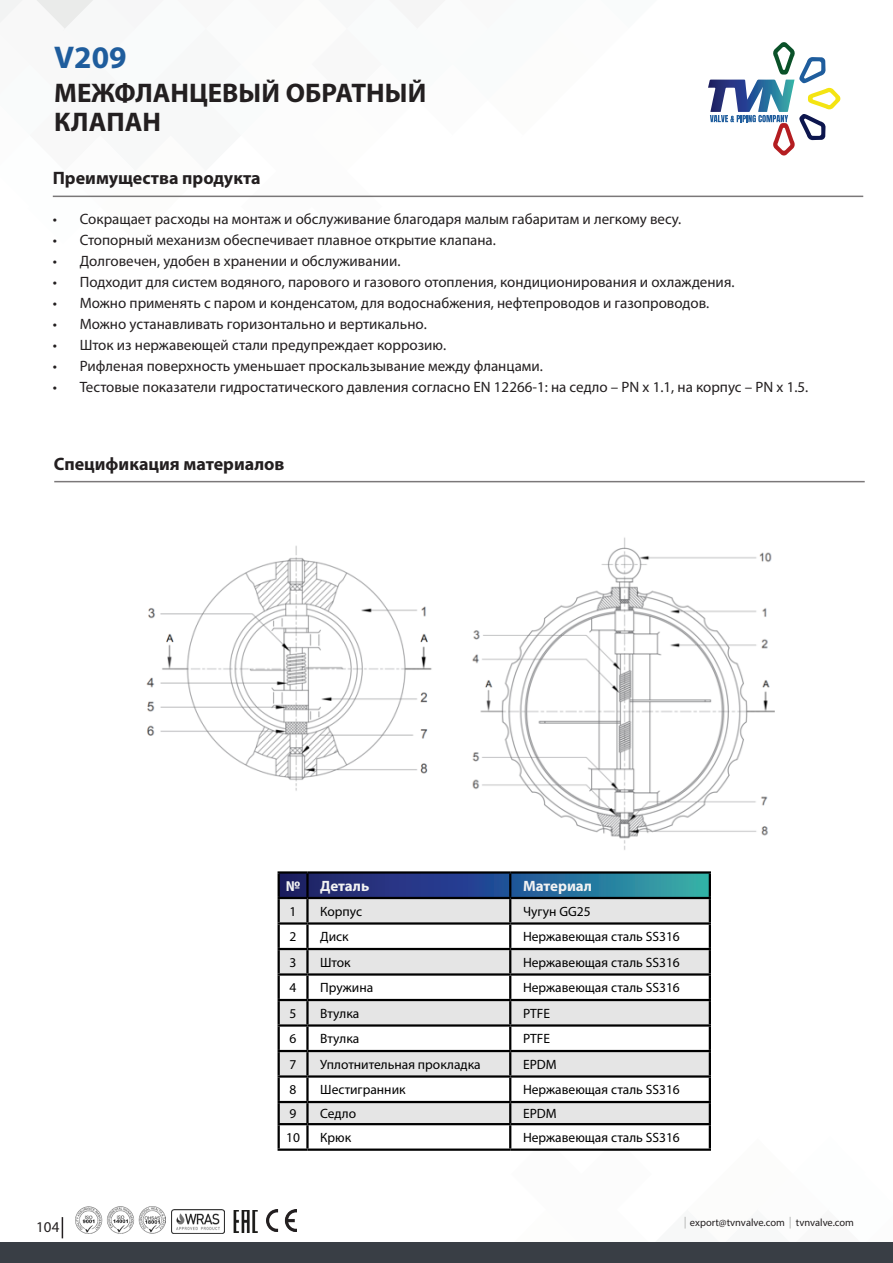
<style>
.page{position:relative;width:893px;height:1263px;background:#fff}
.page>*{position:absolute;margin:0;border:0;box-sizing:border-box;transform-origin:0 0}
.t1{font:700 31.5px "Myriad Pro";color:#1f5d9d}
.t2{font:700 27px/28.5px "Myriad Pro";color:#231f20}
.t3{font:700 18px "Myriad Pro";color:#231f20}
.t4{font:15px "Myriad Pro";color:#231f20}
.t5{font:700 15px "Myriad Pro";color:#f2f2f2}
.t6{font:13.5px "Myriad Pro";color:#000}
.t7{font:10.5px "Myriad Pro";color:#231f20}
</style>
<div class="page">
<img style="left:233px;top:1211px;width:25px;height:22px">
<svg style="left:1px;top:0;width:698px;height:198px"></svg>
<div style="left:0;top:1242px;width:893px;height:21px;background:#393e45"></div>
<svg style="left:62px;top:1217px;width:1px;height:21px"></svg>
<svg style="left:708px;top:42px;width:132px;height:113px"></svg>
<hr style="left:53px;top:196px;width:810px;height:1px;background:#231f20">
<img style="left:75px;top:1206px;width:91px;height:28px">
<img style="left:171px;top:1210px;width:54px;height:23px">
<img style="left:266px;top:1209px;width:31px;height:22px">
<svg style="left:335px;top:1125px;width:456px;height:104px"></svg>
<hr style="left:54px;top:481px;width:811px;height:1px;background:#231f20">
<img style="left:146px;top:545px;width:286px;height:246px">
<img style="left:472px;top:537px;width:302px;height:313px">
<svg style="left:280px;top:874px;width:429px;height:23px;background:#26588e"></svg>
<svg style="left:280px;top:899px;width:429px;height:224px;fill:#e5e5e5"></svg>
<hr style="left:278px;top:874px;width:2px;height:23px;background:#000">
<hr style="left:278px;top:871px;width:29px;height:3px;background:#000">
<hr style="left:307px;top:871px;width:203px;height:3px;background:#000">
<hr style="left:510px;top:871px;width:201px;height:3px;background:#000">
<hr style="left:278px;top:899px;width:2px;height:23px;background:#000">
<hr style="left:278px;top:925px;width:2px;height:23px;background:#000">
<hr style="left:278px;top:950px;width:2px;height:23px;background:#000">
<hr style="left:278px;top:976px;width:2px;height:23px;background:#000">
<hr style="left:278px;top:1001px;width:2px;height:23px;background:#000">
<hr style="left:278px;top:1027px;width:2px;height:23px;background:#000">
<hr style="left:278px;top:1052px;width:2px;height:23px;background:#000">
<hr style="left:278px;top:1078px;width:2px;height:23px;background:#000">
<hr style="left:278px;top:1103px;width:2px;height:20px;background:#000">
<hr style="left:278px;top:1125px;width:2px;height:23px;background:#000">
<hr style="left:306px;top:874px;width:3px;height:23px;background:#000">
<hr style="left:509px;top:874px;width:2px;height:23px;background:#000">
<hr style="left:709px;top:874px;width:2px;height:23px;background:#000">
<hr style="left:306px;top:899px;width:3px;height:23px;background:#000">
<hr style="left:509px;top:899px;width:2px;height:23px;background:#000">
<hr style="left:709px;top:899px;width:2px;height:23px;background:#000">
<hr style="left:306px;top:925px;width:3px;height:23px;background:#000">
<hr style="left:509px;top:925px;width:2px;height:23px;background:#000">
<hr style="left:709px;top:925px;width:2px;height:23px;background:#000">
<hr style="left:306px;top:950px;width:3px;height:23px;background:#000">
<hr style="left:509px;top:950px;width:2px;height:23px;background:#000">
<hr style="left:709px;top:950px;width:2px;height:23px;background:#000">
<hr style="left:306px;top:976px;width:3px;height:23px;background:#000">
<hr style="left:509px;top:976px;width:2px;height:23px;background:#000">
<hr style="left:709px;top:976px;width:2px;height:23px;background:#000">
<hr style="left:306px;top:1001px;width:3px;height:23px;background:#000">
<hr style="left:509px;top:1001px;width:2px;height:23px;background:#000">
<hr style="left:709px;top:1001px;width:2px;height:23px;background:#000">
<hr style="left:306px;top:1027px;width:3px;height:23px;background:#000">
<hr style="left:509px;top:1027px;width:2px;height:23px;background:#000">
<hr style="left:709px;top:1027px;width:2px;height:23px;background:#000">
<hr style="left:306px;top:1052px;width:3px;height:23px;background:#000">
<hr style="left:509px;top:1052px;width:2px;height:23px;background:#000">
<hr style="left:709px;top:1052px;width:2px;height:23px;background:#000">
<hr style="left:306px;top:1078px;width:3px;height:23px;background:#000">
<hr style="left:509px;top:1078px;width:2px;height:23px;background:#000">
<hr style="left:709px;top:1078px;width:2px;height:23px;background:#000">
<hr style="left:306px;top:1103px;width:3px;height:20px;background:#000">
<hr style="left:509px;top:1103px;width:2px;height:20px;background:#000">
<hr style="left:709px;top:1103px;width:2px;height:20px;background:#000">
<hr style="left:306px;top:1125px;width:3px;height:23px;background:#000">
<hr style="left:509px;top:1125px;width:2px;height:23px;background:#000">
<hr style="left:709px;top:1125px;width:2px;height:23px;background:#000">
<hr style="left:278px;top:897px;width:29px;height:2px;background:#000">
<hr style="left:307px;top:897px;width:203px;height:2px;background:#000">
<hr style="left:510px;top:897px;width:201px;height:2px;background:#000">
<hr style="left:278px;top:922px;width:29px;height:3px;background:#000">
<hr style="left:307px;top:922px;width:203px;height:3px;background:#000">
<hr style="left:510px;top:922px;width:201px;height:3px;background:#000">
<hr style="left:278px;top:948px;width:29px;height:2px;background:#000">
<hr style="left:307px;top:948px;width:203px;height:2px;background:#000">
<hr style="left:510px;top:948px;width:201px;height:2px;background:#000">
<hr style="left:278px;top:973px;width:29px;height:3px;background:#000">
<hr style="left:307px;top:973px;width:203px;height:3px;background:#000">
<hr style="left:510px;top:973px;width:201px;height:3px;background:#000">
<hr style="left:278px;top:999px;width:29px;height:2px;background:#000">
<hr style="left:307px;top:999px;width:203px;height:2px;background:#000">
<hr style="left:510px;top:999px;width:201px;height:2px;background:#000">
<hr style="left:278px;top:1024px;width:29px;height:3px;background:#000">
<hr style="left:307px;top:1024px;width:203px;height:3px;background:#000">
<hr style="left:510px;top:1024px;width:201px;height:3px;background:#000">
<hr style="left:278px;top:1050px;width:29px;height:2px;background:#000">
<hr style="left:307px;top:1050px;width:203px;height:2px;background:#000">
<hr style="left:510px;top:1050px;width:201px;height:2px;background:#000">
<hr style="left:278px;top:1075px;width:29px;height:3px;background:#000">
<hr style="left:307px;top:1075px;width:203px;height:3px;background:#000">
<hr style="left:510px;top:1075px;width:201px;height:3px;background:#000">
<hr style="left:278px;top:1101px;width:29px;height:2px;background:#000">
<hr style="left:307px;top:1101px;width:203px;height:2px;background:#000">
<hr style="left:510px;top:1101px;width:201px;height:2px;background:#000">
<hr style="left:278px;top:1123px;width:29px;height:2px;background:#000">
<hr style="left:307px;top:1123px;width:203px;height:2px;background:#000">
<hr style="left:510px;top:1123px;width:201px;height:2px;background:#000">
<hr style="left:278px;top:1148px;width:29px;height:3px;background:#000">
<hr style="left:307px;top:1148px;width:203px;height:3px;background:#000">
<hr style="left:510px;top:1148px;width:201px;height:3px;background:#000">
<p class="t1" style="left:54px;top:37px;width:74px">V209</p>
<p class="t2" style="left:54px;top:78px;width:374px">МЕЖФЛАНЦЕВЫЙ ОБРАТНЫЙ<br>КЛАПАН</p>
<p class="t3" style="left:53px;top:166px;width:209px">Преимущества продукта</p>
<p class="t4" style="left:53px;top:209px;width:630px">• Сокращает расходы на монтаж и обслуживание благодаря малым габаритам и легкому весу.</p>
<p class="t4" style="left:53px;top:230px;width:445px">• Стопорный механизм обеспечивает плавное открытие клапана.</p>
<p class="t4" style="left:53px;top:251px;width:349px">• Долговечен, удобен в хранении и обслуживании.</p>
<p class="t4" style="left:53px;top:272px;width:683px">• Подходит для систем водяного, парового и газового отопления, кондиционирования и охлаждения.</p>
<p class="t4" style="left:53px;top:293px;width:658px">• Можно применять с паром и конденсатом, для водоснабжения, нефтепроводов и газопроводов.</p>
<p class="t4" style="left:53px;top:314px;width:376px">• Можно устанавливать горизонтально и вертикально.</p>
<p class="t4" style="left:53px;top:335px;width:395px">• Шток из нержавеющей стали предупреждает коррозию.</p>
<p class="t4" style="left:53px;top:356px;width:492px">• Рифленая поверхность уменьшает проскальзывание между фланцами.</p>
<p class="t4" style="left:53px;top:377px;width:757px">• Тестовые показатели гидростатического давления согласно EN 12266-1: на седло – PN x 1.1, на корпус – PN x 1.5.</p>
<p class="t3" style="left:54px;top:453px;width:232px">Спецификация материалов</p>
<p class="t5" style="left:286px;top:876px;width:16px">№</p>
<p class="t5" style="left:320px;top:876px;width:51px">Деталь</p>
<p class="t5" style="left:523px;top:876px;width:71px">Материал</p>
<p class="t6" style="left:290px;top:903px;width:8px">1</p>
<p class="t6" style="left:320px;top:903px;width:43px">Корпус</p>
<p class="t6" style="left:523px;top:903px;width:69px">Чугун GG25</p>
<p class="t6" style="left:290px;top:928px;width:8px">2</p>
<p class="t6" style="left:320px;top:928px;width:30px">Диск</p>
<p class="t6" style="left:523px;top:928px;width:158px">Нержавеющая сталь SS316</p>
<p class="t6" style="left:290px;top:954px;width:8px">3</p>
<p class="t6" style="left:320px;top:954px;width:32px">Шток</p>
<p class="t6" style="left:523px;top:954px;width:158px">Нержавеющая сталь SS316</p>
<p class="t6" style="left:290px;top:979px;width:8px">4</p>
<p class="t6" style="left:320px;top:979px;width:55px">Пружина</p>
<p class="t6" style="left:523px;top:979px;width:158px">Нержавеющая сталь SS316</p>
<p class="t6" style="left:290px;top:1005px;width:8px">5</p>
<p class="t6" style="left:320px;top:1005px;width:41px">Втулка</p>
<p class="t6" style="left:523px;top:1005px;width:29px">PTFE</p>
<p class="t6" style="left:290px;top:1030px;width:8px">6</p>
<p class="t6" style="left:320px;top:1030px;width:41px">Втулка</p>
<p class="t6" style="left:523px;top:1030px;width:29px">PTFE</p>
<p class="t6" style="left:290px;top:1056px;width:8px">7</p>
<p class="t6" style="left:320px;top:1056px;width:162px">Уплотнительная прокладка</p>
<p class="t6" style="left:523px;top:1056px;width:35px">EPDM</p>
<p class="t6" style="left:290px;top:1081px;width:8px">8</p>
<p class="t6" style="left:320px;top:1081px;width:87px">Шестигранник</p>
<p class="t6" style="left:523px;top:1081px;width:158px">Нержавеющая сталь SS316</p>
<p class="t6" style="left:290px;top:1105px;width:8px">9</p>
<p class="t6" style="left:320px;top:1105px;width:37px">Седло</p>
<p class="t6" style="left:523px;top:1105px;width:35px">EPDM</p>
<p class="t6" style="left:286px;top:1129px;width:15px">10</p>
<p class="t6" style="left:320px;top:1129px;width:32px">Крюк</p>
<p class="t6" style="left:523px;top:1129px;width:158px">Нержавеющая сталь SS316</p>
<p class="t4" style="left:36px;top:1218px;width:25px">104</p>
<p class="t7" style="left:690px;top:1216px;width:166px">export@tvnvalve.com tvnvalve.com</p>
</div>
